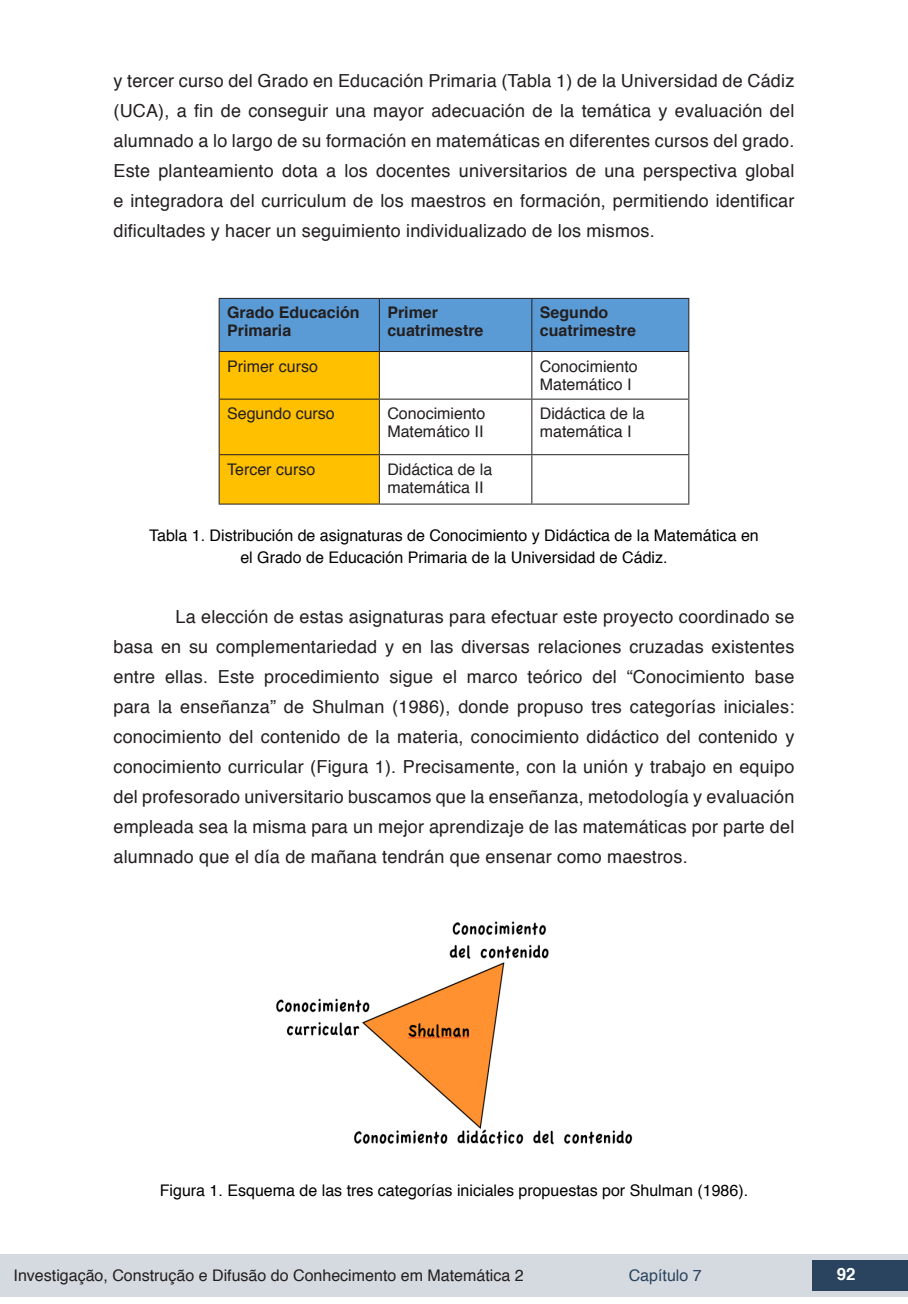
<style>
.page{position:relative;width:908px;height:1304px;background:#fff}
.page>*{position:absolute;margin:0;border:0;box-sizing:border-box;transform-origin:0 0}
.txt{font:18px/30px "Helvetica";letter-spacing:.01em;color:#231f20;text-align:justify}
.t1{font:700 16.8px "Helvetica";color:#fff}
.info_tab_graf_imag{font:16px/22px "Helvetica";color:#000;text-align:center}
.tab_txt{font:16px/18px "Helvetica";color:#231f20}
.tab_txt-2{font:700 16px/18px "Helvetica";color:#231f20}
.t2{font:16px "Helvetica";color:#2a435e}
</style>
<div class="page">
<div style="left:0;top:1254px;width:906px;height:43px;background:#d4dadf"></div>
<div style="left:812px;top:1261px;width:95px;height:30px;background:#2a435e"></div>
<svg style="left:219px;top:299px;width:469px;height:205px"></svg>
<hr style="left:218px;top:298px;width:161px;height:1px;background:#231f20">
<hr style="left:218px;top:299px;width:1px;height:52px;background:#231f20">
<hr style="left:379px;top:298px;width:152px;height:1px;background:#231f20">
<hr style="left:378px;top:299px;width:1px;height:52px;background:#231f20">
<hr style="left:531px;top:298px;width:158px;height:1px;background:#231f20">
<hr style="left:531px;top:299px;width:1px;height:52px;background:#231f20">
<hr style="left:688px;top:299px;width:1px;height:52px;background:#231f20">
<hr style="left:218px;top:351px;width:161px;height:1px;background:#231f20">
<hr style="left:218px;top:352px;width:1px;height:47px;background:#231f20">
<hr style="left:379px;top:351px;width:152px;height:1px;background:#231f20">
<hr style="left:378px;top:352px;width:1px;height:47px;background:#231f20">
<hr style="left:531px;top:351px;width:158px;height:1px;background:#231f20">
<hr style="left:531px;top:352px;width:1px;height:47px;background:#231f20">
<hr style="left:688px;top:352px;width:1px;height:47px;background:#231f20">
<hr style="left:218px;top:399px;width:161px;height:1px;background:#231f20">
<hr style="left:218px;top:400px;width:1px;height:54px;background:#231f20">
<hr style="left:379px;top:399px;width:152px;height:1px;background:#231f20">
<hr style="left:378px;top:400px;width:1px;height:54px;background:#231f20">
<hr style="left:531px;top:399px;width:158px;height:1px;background:#231f20">
<hr style="left:531px;top:400px;width:1px;height:54px;background:#231f20">
<hr style="left:688px;top:400px;width:1px;height:54px;background:#231f20">
<hr style="left:218px;top:454px;width:161px;height:1px;background:#231f20">
<hr style="left:218px;top:455px;width:1px;height:49px;background:#231f20">
<hr style="left:379px;top:454px;width:152px;height:1px;background:#231f20">
<hr style="left:378px;top:455px;width:1px;height:49px;background:#231f20">
<hr style="left:531px;top:454px;width:158px;height:1px;background:#231f20">
<hr style="left:531px;top:455px;width:1px;height:49px;background:#231f20">
<hr style="left:688px;top:455px;width:1px;height:49px;background:#231f20">
<hr style="left:218px;top:504px;width:161px;height:1px;background:#231f20">
<hr style="left:379px;top:504px;width:152px;height:1px;background:#231f20">
<hr style="left:531px;top:504px;width:158px;height:1px;background:#231f20">
<img style="left:276px;top:921px;width:357px;height:224px">
<p class="txt" style="left:113px;top:66px;width:682px">y tercer curso del Grado en Educación Primaria (Tabla 1) de la Universidad de Cádiz (UCA), a fin de conseguir una mayor adecuación de la temática y evaluación del alumnado a lo largo de su formación en matemáticas en diferentes cursos del grado.<br>Este planteamiento dota a los docentes universitarios de una perspectiva global e integradora del curriculum de los maestros en formación, permitiendo identificar dificultades y hacer un seguimiento individualizado de los mismos.</p>
<p class="tab_txt-2" style="left:227px;top:304px;width:134px">Grado Educación<br>Primaria</p>
<p class="tab_txt-2" style="left:387px;top:304px;width:98px">Primer cuatrimestre</p>
<p class="tab_txt-2" style="left:539px;top:304px;width:98px">Segundo cuatrimestre</p>
<p class="tab_txt" style="left:227px;top:357px;width:92px">Primer curso</p>
<p class="tab_txt" style="left:539px;top:357px;width:99px">Conocimiento<br>Matemático I</p>
<p class="tab_txt" style="left:227px;top:405px;width:109px">Segundo curso</p>
<p class="tab_txt" style="left:387px;top:405px;width:99px">Conocimiento<br>Matemático II</p>
<p class="tab_txt" style="left:539px;top:405px;width:106px">Didáctica de la matemática I</p>
<p class="tab_txt" style="left:227px;top:461px;width:90px">Tercer curso</p>
<p class="tab_txt" style="left:387px;top:461px;width:106px">Didáctica de la matemática II</p>
<p class="info_tab_graf_imag" style="left:149px;top:525px;width:611px">Tabla 1. Distribución de asignaturas de Conocimiento y Didáctica de la Matemática en el Grado de Educación Primaria de la Universidad de Cádiz.</p>
<p class="txt" style="left:113px;top:602px;width:682px;text-indent:62px">La elección de estas asignaturas para efectuar este proyecto coordinado se basa en su complementariedad y en las diversas relaciones cruzadas existentes entre ellas. Este procedimiento sigue el marco teórico del “Conocimiento base para la enseñanza” de Shulman (1986), donde propuso tres categorías iniciales: conocimiento del contenido de la materia, conocimiento didáctico del contenido y conocimiento curricular (Figura 1). Precisamente, con la unión y trabajo en equipo del profesorado universitario buscamos que la enseñanza, metodología y evaluación empleada sea la misma para un mejor aprendizaje de las matemáticas por parte del alumnado que el día de mañana tendrán que ensenar como maestros.</p>
<p class="info_tab_graf_imag" style="left:160px;top:1179px;width:589px">Figura 1. Esquema de las tres categorías iniciales propuestas por Shulman (1986).</p>
<p class="tab_txt" style="left:14px;top:1267px;width:511px">Investigação, Construção e Difusão do Conhecimento em Matemática 2</p>
<p class="t2" style="left:628px;top:1263px;width:74px">Capítulo 7</p>
<p class="t1" style="left:836px;top:1261px;width:20px">92</p>
</div>
